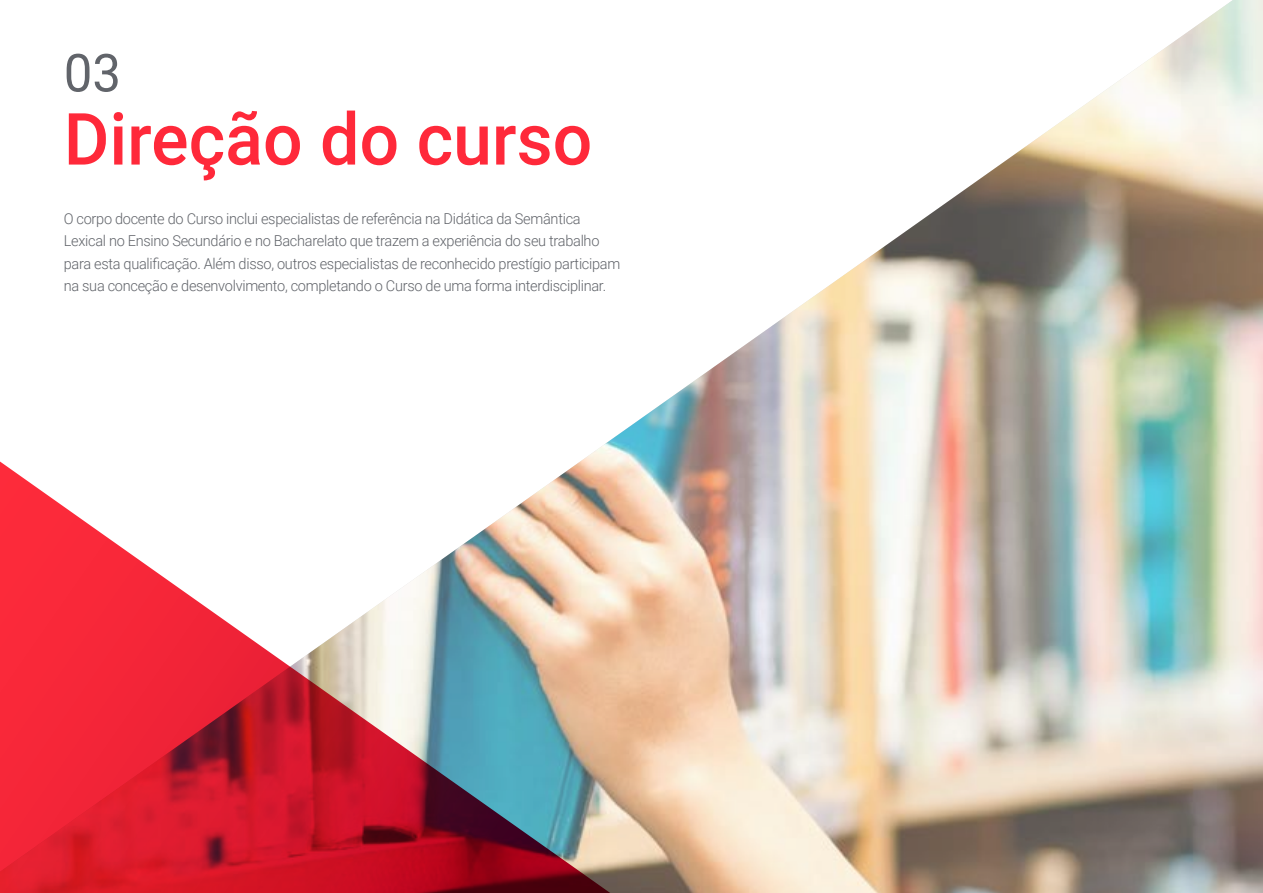
<style>
.page{position:relative;width:1263px;height:893px;background:#fff}
.page>*{position:absolute;margin:0;border:0;box-sizing:border-box;transform-origin:0 0}
.t1{font:500 72px "Roboto";color:#ff293a}
.t2{font:52.5px "Roboto";color:#61646a}
.t3{font:300 15px/22.5px "Roboto";letter-spacing:-.02em;color:#61646a}
</style>
<div class="page">
<img style="left:603px;top:0;width:660px;height:893px">
<svg style="left:0;top:446px;width:640px;height:447px"></svg>
<h2 class="t2" style="left:64px;top:36px;width:59px">03</h2>
<h1 class="t1" style="left:64px;top:89px;width:530px">Direção do curso</h1>
<p class="t3" style="left:64px;top:207px;width:558px">O corpo docente do Curso inclui especialistas de referência na Didática da Semântica Lexical no Ensino Secundário e no Bacharelato que trazem a experiência do seu trabalho para esta qualificação. Além disso, outros especialistas de reconhecido prestígio participam na sua conceção e desenvolvimento, completando o Curso de uma forma interdisciplinar.</p>
</div>
